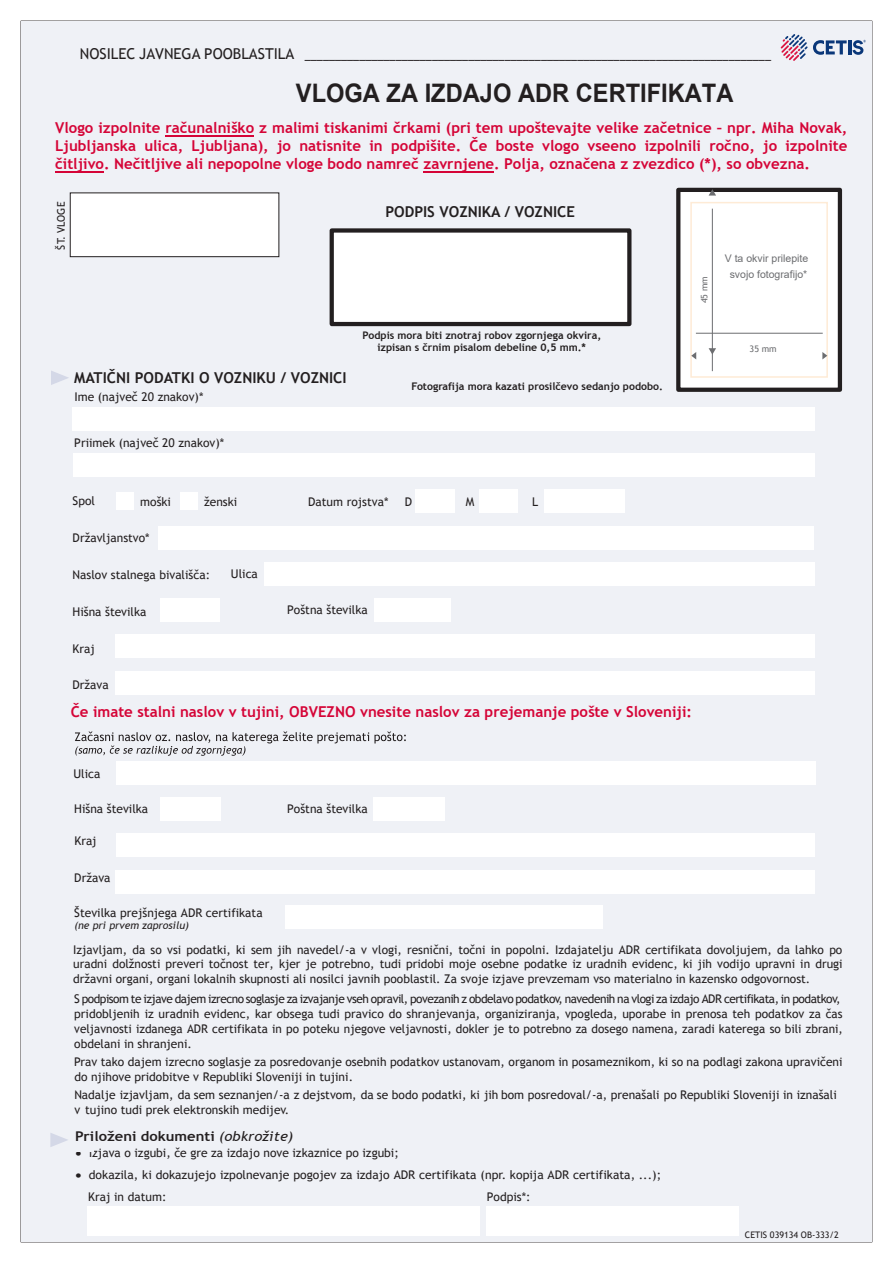
<style>
.page{position:relative;width:893px;height:1263px;background:#fff}
.page>*{position:absolute;margin:0;border:0;box-sizing:border-box;transform-origin:0 0}
.t1{font:700 25.5px "Arial";color:#231f20;scale:.93 1}
.t2{font:700 15px/18px "Trebuchet MS";color:#d50437;text-align:justify}
.t3{font:15px "Trebuchet MS";color:#231f20;scale:.77 1}
.t4{font:700 15px "Trebuchet MS";color:#d50437}
.t5{font:700 15px "Trebuchet MS";color:#231f20}
.t6{font:15px "Trebuchet MS";color:#231f20}
.t7{font:700 13.5px "Trebuchet MS";color:#231f20;scale:1.09 1}
.t8{font:12px/15px "Trebuchet MS";color:#231f20}
.t9{font:700 10.5px/12px "Trebuchet MS";color:#231f20;text-align:center}
.t10{font:10.5px "Arial";color:#6c6d70}
.t11{font:italic 10.5px "Trebuchet MS";color:#231f20}
.t12{font:10.5px "Trebuchet MS";color:#231f20}
.t13{font:9px "Trebuchet MS";color:#231f20}
.t14{font:9px "Trebuchet MS";color:#6c6d70}
.s1{font-style:inherit}
.s2{font-weight:400;font-style:italic}
</style>
<div class="page">
<div style="left:21px;top:21px;width:851px;height:1221px;background:#eff1f6"></div>
<div style="left:70px;top:193px;width:209px;height:64px;background:#fff;border:1px solid #231f20"></div>
<svg style="left:51px;top:371px;width:18px;height:14px"></svg>
<div style="left:73px;top:407px;width:742px;height:23px;background:#fff"></div>
<div style="left:73px;top:454px;width:742px;height:23px;background:#fff"></div>
<div style="left:330px;top:228px;width:301px;height:98px;background:#fff;border:4px solid #231f20"></div>
<div style="left:676px;top:188px;width:166px;height:204px;background:#fff;border:4px solid #231f20"></div>
<div style="left:690px;top:202px;width:138px;height:176px;border:2px solid #feebd6"></div>
<hr style="left:696px;top:333px;width:127px;height:1px;background:#6c6d70">
<svg style="left:691px;top:352px;width:5px;height:7px"></svg>
<svg style="left:822px;top:352px;width:5px;height:7px"></svg>
<hr style="left:712px;top:209px;width:1px;height:162px;background:#6c6d70">
<svg style="left:709px;top:348px;width:7px;height:7px"></svg>
<svg style="left:709px;top:189px;width:7px;height:7px"></svg>
<div style="left:117px;top:493px;width:17px;height:17px;background:#fff"></div>
<div style="left:181px;top:493px;width:17px;height:17px;background:#fff"></div>
<div style="left:416px;top:489px;width:39px;height:24px;background:#fff"></div>
<div style="left:479px;top:489px;width:39px;height:24px;background:#fff"></div>
<div style="left:544px;top:489px;width:81px;height:24px;background:#fff"></div>
<div style="left:158px;top:526px;width:656px;height:24px;background:#fff"></div>
<div style="left:264px;top:562px;width:551px;height:24px;background:#fff"></div>
<div style="left:160px;top:599px;width:59px;height:23px;background:#fff"></div>
<div style="left:375px;top:599px;width:76px;height:23px;background:#fff"></div>
<div style="left:160px;top:797px;width:61px;height:24px;background:#fff"></div>
<div style="left:373px;top:797px;width:72px;height:24px;background:#fff"></div>
<div style="left:116px;top:671px;width:698px;height:23px;background:#fff"></div>
<svg style="left:75px;top:731px;width:331px;height:25px"></svg>
<div style="left:116px;top:761px;width:699px;height:24px;background:#fff"></div>
<div style="left:115px;top:870px;width:700px;height:23px;background:#fff"></div>
<div style="left:285px;top:905px;width:317px;height:24px;background:#fff"></div>
<div style="left:487px;top:1206px;width:252px;height:30px;background:#fff"></div>
<div style="left:87px;top:1206px;width:393px;height:30px;background:#fff"></div>
<svg style="left:50px;top:1133px;width:18px;height:14px"></svg>
<div style="left:116px;top:635px;width:699px;height:23px;background:#fff"></div>
<div style="left:116px;top:833px;width:698px;height:23px;background:#fff"></div>
<svg style="left:781px;top:34px;width:85px;height:27px"></svg>
<hr style="left:423px;top:171px;width:71px;height:1px;background:#d50437">
<hr style="left:55px;top:171px;width:49px;height:1px;background:#d50437">
<hr style="left:165px;top:135px;width:89px;height:1px;background:#d50437">
<p class="t6" style="left:80px;top:45px;width:216px">NOSILEC JAVNEGA POOBLASTILA</p>
<p class="t3" style="left:305px;top:45px;width:607px">_____________________________________________________________________________</p>
<h1 class="t1" style="left:296px;top:75px;width:472px">VLOGA ZA IZDAJO ADR CERTIFIKAT<span class="s1">A</span></h1>
<p class="t2" style="left:55px;top:118px;width:794px">Vlogo izpolnite računalniško z malimi tiskanimi črkami (pri tem upoštevajte velike začetnice – npr. Miha Novak, Ljubljanska ulica, Ljubljana), jo natisnite in podpišite. Če boste vlogo vseeno izpolnili ročno, jo izpolnite čitljivo. Nečitljive ali nepopolne vloge bodo namreč zavrnjene. Polja, označena z zvezdico (*), so obvezna.</p>
<p class="t12" style="left:55px;top:249px;width:49px;rotate:-90deg">ŠT. VLOGE</p>
<p class="t5" style="left:385px;top:202px;width:191px">PODPIS VOZNIKA / VOZNICE</p>
<p class="t5" style="left:74px;top:368px;width:274px">MATIČNI PODATKI O VOZNIKU / VOZNICI</p>
<p class="t8" style="left:74px;top:389px;width:131px">Ime (največ 20 znakov)*</p>
<p class="t8" style="left:74px;top:436px;width:151px">Priimek (največ 20 znakov)*</p>
<p class="t9" style="left:362px;top:330px;width:240px">Podpis mora biti znotraj robov zgornjega okvira, izpisan s črnim pisalom debeline 0,5 mm.*</p>
<p class="t9" style="left:411px;top:380px;width:253px">Fotografija mora kazati prosilčevo sedanjo podobo.</p>
<p class="t14" style="left:699px;top:303px;width:29px;rotate:-90deg">45 mm</p>
<p class="t10" style="left:725px;top:251px;width:85px">V ta okvir prilepite</p>
<p class="t10" style="left:730px;top:267px;width:79px">svojo fotografijo<span class="s1">*</span></p>
<p class="t13" style="left:746px;top:343px;width:29px">35 mm</p>
<p class="t14" style="left:750px;top:343px;width:29px">35 mm</p>
<p class="t8" style="left:140px;top:494px;width:32px">moški</p>
<p class="t8" style="left:204px;top:494px;width:35px">ženski</p>
<p class="t8" style="left:308px;top:494px;width:82px">Datum rojstva*</p>
<p class="t8" style="left:405px;top:494px;width:9px">D</p>
<p class="t8" style="left:466px;top:494px;width:10px">M</p>
<p class="t8" style="left:532px;top:494px;width:8px">L</p>
<p class="t8" style="left:73px;top:493px;width:24px">Spol</p>
<p class="t8" style="left:73px;top:531px;width:79px">Državljanstvo*</p>
<p class="t8" style="left:73px;top:567px;width:139px">Naslov stalnega bivališča:</p>
<p class="t8" style="left:73px;top:604px;width:75px">Hišna številka</p>
<p class="t8" style="left:73px;top:641px;width:24px">Kraj</p>
<p class="t8" style="left:73px;top:677px;width:38px">Država</p>
<p class="t8" style="left:231px;top:566px;width:28px">Ulica</p>
<p class="t8" style="left:287px;top:602px;width:82px">Poštna številka</p>
<p class="t4" style="left:71px;top:702px;width:623px">Če imate stalni naslov v tujini, OBVEZNO vnesite naslov za prejemanje pošte v Sloveniji:</p>
<p class="t8" style="left:74px;top:766px;width:28px">Ulica</p>
<p class="t8" style="left:74px;top:801px;width:75px">Hišna številka</p>
<p class="t8" style="left:287px;top:801px;width:82px">Poštna številka</p>
<p class="t8" style="left:74px;top:833px;width:24px">Kraj</p>
<p class="t8" style="left:74px;top:870px;width:38px">Država</p>
<p class="t8" style="left:74px;top:906px;width:190px">Številka prejšnjega ADR certifikata</p>
<p class="t11" style="left:74px;top:919px;width:116px">(ne pri prvem zaprosilu)</p>
<p class="t8" style="left:73px;top:942px;width:771px;line-height:14.4px;text-align:justify">Izjavljam, da so vsi podatki, ki sem jih navedel/-a v vlogi, resnični, točni in popolni. Izdajatelju ADR certifikata dovoljujem, da lahko po uradni dolžnosti preveri točnost ter, kjer je potrebno, tudi pridobi moje osebne podatke iz uradnih evidenc, ki jih vodijo upravni in drugi državni organi, organi lokalnih skupnosti ali nosilci javnih pooblastil. Za svoje izjave prevzemam vso materialno in kazensko odgovornost.</p>
<p class="t8" style="left:74px;top:991px;width:770px">S podpisom te izjave dajem izrecno soglasje za izvajanje vseh opravil, povezanih z obdelavo podatkov, navedenih na vlogi za izdajo ADR certifikata, in podatkov, pridobljenih iz uradnih evidenc, kar obsega tudi pravico do shranjevanja, organiziranja, vpogleda, uporabe in prenosa teh podatkov za čas veljavnosti izdanega ADR certifikata in po poteku njegove veljavnosti, dokler je to potrebno za dosego namena, zaradi katerega so bili zbrani, obdelani in shranjeni.</p>
<p class="t8" style="left:74px;top:1054px;width:770px">Prav tako dajem izrecno soglasje za posredovanje osebnih podatkov ustanovam, organom in posameznikom, ki so na podlagi zakona upravičeni do njihove pridobitve v Republiki Sloveniji in tujini.</p>
<p class="t8" style="left:74px;top:1087px;width:764px">Nadalje izjavljam, da sem seznanjen/-a z dejstvom, da se bodo podatki, ki jih bom posredoval/-a, prenašali po Republiki Sloveniji in iznašali v tujino tudi prek elektronskih medijev.</p>
<p class="t7" style="left:75px;top:1127px;width:202px">Priloženi dokumenti <span class="s2">(obkrožite)</span></p>
<p class="t8" style="left:75px;top:1146px;width:325px">• izjava o izgubi, če gre za izdajo nove izkaznice po izgubi;</p>
<p class="t8" style="left:88px;top:1163px;width:574px;line-height:21.9px;text-indent:-13px">• dokazila, ki dokazujejo izpolnevanje pogojev za izdajo ADR certifikata (npr. kopija ADR certifikata, ...);<br>Kraj in datum:</p>
<p class="t8" style="left:487px;top:1189px;width:45px">Podpis*:</p>
<p class="t13" style="left:745px;top:1229px;width:96px">CETIS 039134 OB-333/2</p>
</div>
